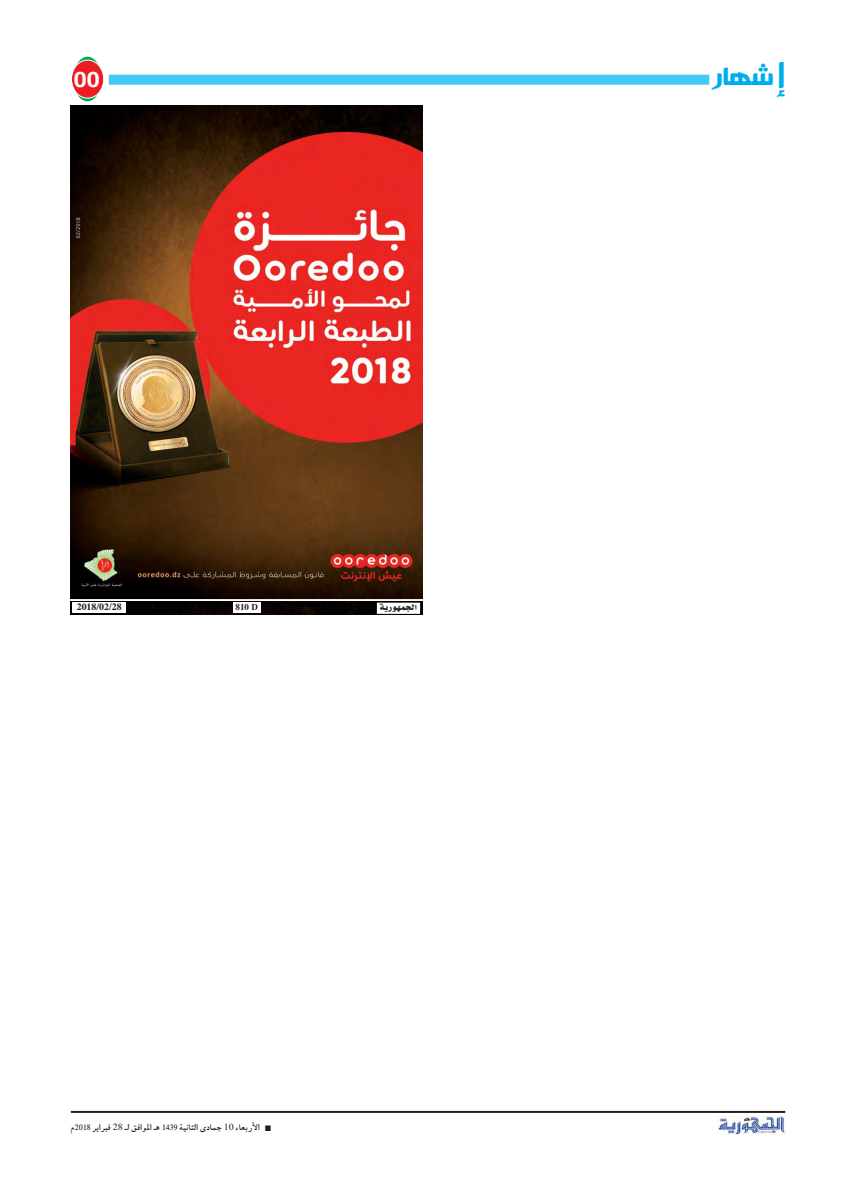
<style>
.page{position:relative;width:842px;height:1191px;background:#fff}
.page>*{position:absolute;margin:0;border:0;box-sizing:border-box;transform-origin:0 0}
.t1{font:500 29.6px "A Xt El Djoumhouria Pub";color:#00aeef;scale:1.12 1}
.t2{font:700 21.5px "Helvetica";color:#fff;scale:1.09 1}
.t3{font:13px "A Xt DO Unya A";color:#231f20}
.t4{font:800 9.8px "A Xt El Djoumhouria";color:#231f20;scale:1.55 1}
.t5{font:700 9.7px "Times";color:#231f20}
.t6{font:9.5px "A Xt El Djoumhouria News";color:#231f20;scale:1.05 1}
.t7{font:700 9px "Times";color:#231f20}
.s1{font-family:"Times New Roman"}
.s2{font-weight:400;font-size:44.5px}
</style>
<div class="page">
<div style="left:109px;top:75px;width:600px;height:10px;background:#44c8f5"></div>
<svg style="left:73px;top:57px;width:29px;height:44px"></svg>
<svg style="left:72px;top:60px;width:32px;height:39px"></svg>
<svg style="left:717px;top:1116px;width:68px;height:18px"></svg>
<hr style="left:71px;top:1111px;width:714px;height:2px;background:#231f20">
<img style="left:71px;top:106px;width:351px;height:493px">
<img style="left:71px;top:601px;width:351px;height:14px">
<div style="left:377px;top:602px;width:43px;height:12px;background:#fff"></div>
<div style="left:72px;top:602px;width:54px;height:11px;background:#fff"></div>
<div style="left:233px;top:602px;width:27px;height:11px;background:#fff"></div>
<p class="t2" style="left:74px;top:71px;width:25px">00</p>
<p class="t5" style="left:77px;top:603px;width:46px">2018/02/28</p>
<p class="t7" style="left:236px;top:604px;width:24px">810 D</p>
<p class="t4" style="left:380px;top:602px;width:26px">÷ª¡ƒQjá G</p>
<p class="t6" style="left:71px;top:1121px;width:182px">ÈG jô8102Ω a <span class="s1">82</span> g ` G Ÿƒ G a≥d ` iG d ã É f «á9341 LªÉ O <span class="s1">01</span> G’ C QH©É A</p>
<p class="t3" style="left:265px;top:1119px;width:8px">¯</p>
<p class="t1" style="left:711px;top:57px;width:68px">¡ÉQ <span class="s2">G E</span></p>
<p class="t1" style="left:752px;top:57px;width:22px">T°</p>
</div>
